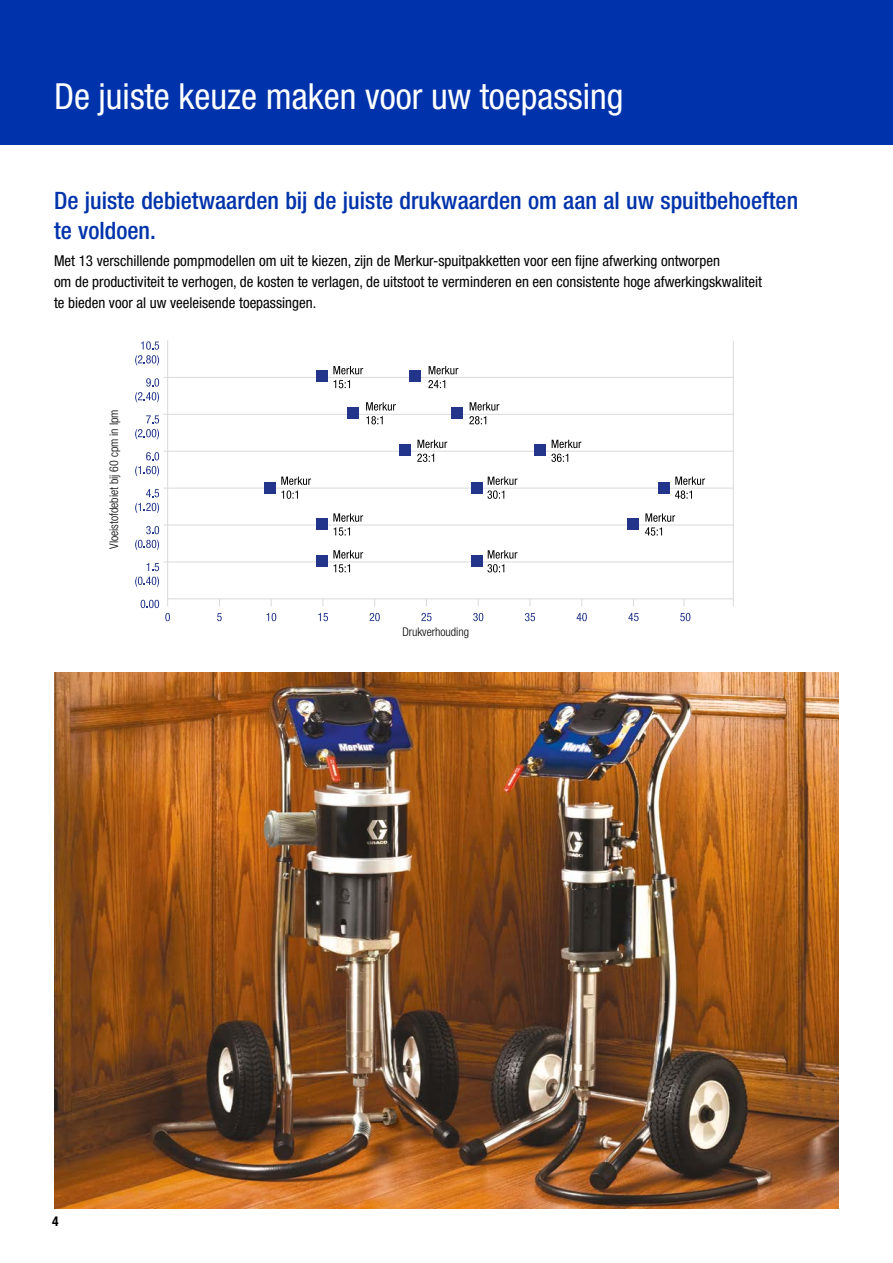
<style>
.page{position:relative;width:893px;height:1263px;background:#fff}
.page>*{position:absolute;margin:0;border:0;box-sizing:border-box;transform-origin:0 0}
.t1{font:condensed 36px "Helvetica Neue LT Std";color:#fff}
.t2{font:500 condensed 24px/30px "Helvetica Neue LT Std";color:#0033ab}
.t3{font:condensed 15px/21px "Helvetica Neue LT Std";color:#000}
.t4{font:700 condensed 13.5px "Helvetica Neue LT Std";color:#000}
.t5{font:300 condensed 12px "Helvetica Neue LT Std";color:#000}
</style>
<div class="page">
<div style="left:0;top:0;width:893px;height:145px;background:#0033ab"></div>
<img style="left:54px;top:673px;width:785px;height:536px">
<svg style="left:165px;top:613px;width:5px;height:8px"></svg>
<svg style="left:217px;top:613px;width:5px;height:8px"></svg>
<svg style="left:266px;top:613px;width:10px;height:8px"></svg>
<svg style="left:318px;top:613px;width:10px;height:8px"></svg>
<svg style="left:370px;top:613px;width:10px;height:8px"></svg>
<svg style="left:421px;top:613px;width:11px;height:8px"></svg>
<svg style="left:473px;top:613px;width:10px;height:8px"></svg>
<svg style="left:525px;top:613px;width:10px;height:8px"></svg>
<svg style="left:577px;top:613px;width:10px;height:8px"></svg>
<svg style="left:628px;top:613px;width:11px;height:8px"></svg>
<svg style="left:680px;top:613px;width:10px;height:8px"></svg>
<hr style="left:168px;top:598px;width:565px;height:1px;background:#dadada">
<hr style="left:733px;top:341px;width:1px;height:265px;background:#dadada">
<svg style="left:141px;top:600px;width:18px;height:8px"></svg>
<svg style="left:146px;top:563px;width:13px;height:8px"></svg>
<svg style="left:135px;top:577px;width:24px;height:10px"></svg>
<svg style="left:146px;top:526px;width:13px;height:8px"></svg>
<svg style="left:135px;top:540px;width:24px;height:10px"></svg>
<svg style="left:146px;top:489px;width:13px;height:8px"></svg>
<svg style="left:135px;top:503px;width:24px;height:10px"></svg>
<svg style="left:146px;top:452px;width:13px;height:8px"></svg>
<svg style="left:135px;top:466px;width:24px;height:10px"></svg>
<svg style="left:146px;top:415px;width:13px;height:8px"></svg>
<svg style="left:135px;top:429px;width:24px;height:10px"></svg>
<svg style="left:135px;top:378px;width:24px;height:24px"></svg>
<svg style="left:135px;top:341px;width:24px;height:24px"></svg>
<hr style="left:167px;top:340px;width:1px;height:259px;background:#dadada">
<hr style="left:163px;top:561px;width:570px;height:1px;background:#dadada">
<hr style="left:163px;top:525px;width:570px;height:1px;background:#dadada">
<hr style="left:163px;top:488px;width:570px;height:1px;background:#dadada">
<hr style="left:163px;top:451px;width:570px;height:1px;background:#dadada">
<hr style="left:163px;top:414px;width:570px;height:1px;background:#dadada">
<hr style="left:163px;top:377px;width:570px;height:1px;background:#dadada">
<div style="left:317px;top:555px;width:11px;height:12px;background:#23358b"></div>
<div style="left:317px;top:519px;width:11px;height:11px;background:#23358b"></div>
<div style="left:264px;top:482px;width:12px;height:11px;background:#23358b"></div>
<div style="left:347px;top:407px;width:12px;height:12px;background:#23358b"></div>
<div style="left:317px;top:371px;width:11px;height:11px;background:#23358b"></div>
<div style="left:399px;top:445px;width:12px;height:11px;background:#23358b"></div>
<div style="left:471px;top:555px;width:12px;height:12px;background:#23358b"></div>
<div style="left:471px;top:482px;width:12px;height:11px;background:#23358b"></div>
<div style="left:534px;top:445px;width:11px;height:11px;background:#23358b"></div>
<div style="left:451px;top:407px;width:11px;height:12px;background:#23358b"></div>
<div style="left:410px;top:371px;width:11px;height:11px;background:#23358b"></div>
<div style="left:627px;top:519px;width:11px;height:11px;background:#23358b"></div>
<div style="left:658px;top:482px;width:12px;height:11px;background:#23358b"></div>
<svg style="left:333px;top:366px;width:30px;height:8px"></svg>
<svg style="left:333px;top:380px;width:17px;height:8px"></svg>
<svg style="left:429px;top:366px;width:29px;height:8px"></svg>
<svg style="left:428px;top:380px;width:17px;height:8px"></svg>
<svg style="left:366px;top:402px;width:30px;height:22px"></svg>
<svg style="left:469px;top:402px;width:30px;height:22px"></svg>
<svg style="left:417px;top:440px;width:30px;height:8px"></svg>
<svg style="left:417px;top:454px;width:17px;height:8px"></svg>
<svg style="left:552px;top:440px;width:29px;height:8px"></svg>
<svg style="left:551px;top:454px;width:17px;height:8px"></svg>
<svg style="left:281px;top:477px;width:30px;height:22px"></svg>
<svg style="left:487px;top:477px;width:30px;height:22px"></svg>
<svg style="left:675px;top:477px;width:30px;height:22px"></svg>
<svg style="left:333px;top:513px;width:30px;height:23px"></svg>
<svg style="left:333px;top:550px;width:30px;height:22px"></svg>
<svg style="left:487px;top:550px;width:30px;height:22px"></svg>
<svg style="left:645px;top:513px;width:30px;height:23px"></svg>
<h1 class="t1" style="left:54px;top:76px;width:571px">De juiste keuze maken voor uw toepassing</h1>
<h2 class="t2" style="left:54px;top:185px;width:746px">De juiste debietwaarden bij de juiste drukwaarden om aan al uw spuitbehoeften te voldoen.</h2>
<p class="t3" style="left:54px;top:250px;width:709px">Met 13 verschillende pompmodellen om uit te kiezen, zijn de Merkur-spuitpakketten voor een fijne afwerking ontworpen<br>om de productiviteit te verhogen, de kosten te verlagen, de uitstoot te verminderen en een consistente hoge afwerkingskwaliteit te bieden voor al uw veeleisende toepassingen.</p>
<p class="t5" style="left:107px;top:549px;width:141px;rotate:-90deg">Vloeistofdebiet bij 60 cpm in lpm</p>
<p class="t4" style="left:52px;top:1213px;width:8px">4</p>
<p class="t5" style="left:402px;top:625px;width:68px">Drukverhouding</p>
</div>
